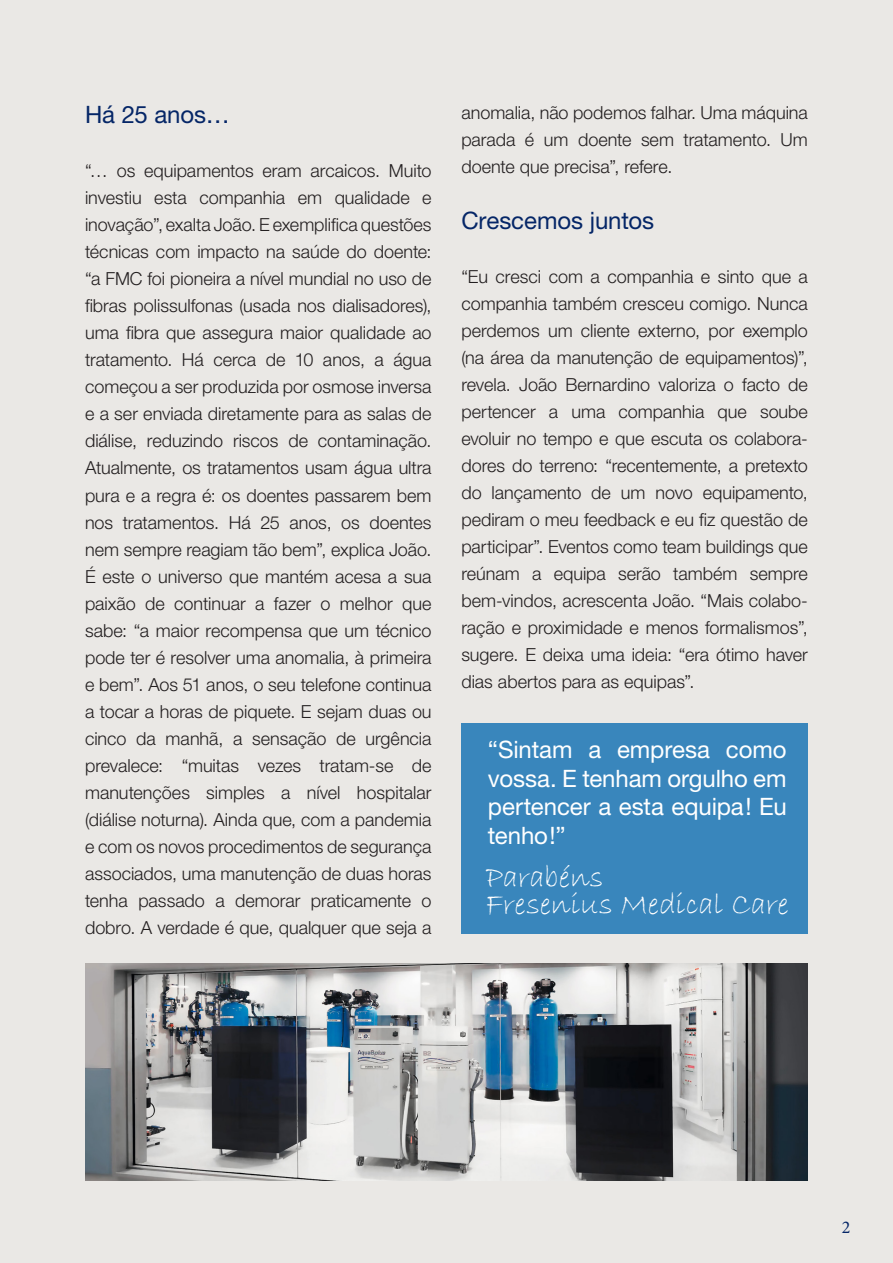
<style>
.page{position:relative;width:893px;height:1263px;background:#eae8e5}
.page>*{position:absolute;margin:0;border:0;box-sizing:border-box;transform-origin:0 0}
._3_Copy{font:31.5px "Bradley Hand ITC";letter-spacing:-.005em;color:#fff}
._3_Copy-2{font:24px/28.8px "Helvetica Neue LT Pro";letter-spacing:-.005em;color:#fff;text-align:justify}
._3_Copy-3{font:24px "Helvetica Neue LT Pro";letter-spacing:-.005em;color:#052667}
._3_Copy-4{font:300 18px/27px "Helvetica Neue LT Pro";color:#231f20;text-align:justify}
.t1{font:18px "Minion Pro";color:#052667}
</style>
<div class="page">
<div style="left:461px;top:723px;width:347px;height:210px;background:#3986bc"></div>
<img style="left:85px;top:963px;width:723px;height:217px">
<p class="_3_Copy-3" style="left:85px;top:100px;width:146px">Há 25 anos…</p>
<p class="_3_Copy-4" style="left:85px;top:157px;width:348px">“… os equipamentos eram arcaicos. Muito investiu esta companhia em qualidade e inovação”, exalta João. E exemplifica questões técnicas com impacto na saúde do doente: “a FMC foi pioneira a nível mundial no uso de fibras polissulfonas (usada nos dialisadores), uma fibra que assegura maior qualidade ao tratamento. Há cerca de 10 anos, a água começou a ser produzida por osmose inversa e a ser enviada diretamente para as salas de diálise, reduzindo riscos de contaminação.<br>Atualmente, os tratamentos usam água ultra pura e a regra é: os doentes passarem bem nos tratamentos. Há 25 anos, os doentes nem sempre reagiam tão bem”, explica João.<br>É este o universo que mantém acesa a sua paixão de continuar a fazer o melhor que sabe: “a maior recompensa que um técnico pode ter é resolver uma anomalia, à primeira e bem”. Aos 51 anos, o seu telefone continua a tocar a horas de piquete. E sejam duas ou cinco da manhã, a sensação de urgência prevalece: “muitas vezes tratam-se de manutenções simples a nível hospitalar (diálise noturna). Ainda que, com a pandemia e com os novos procedimentos de segurança associados, uma manutenção de duas horas tenha passado a demorar praticamente o dobro. A verdade é que, qualquer que seja a</p>
<p class="_3_Copy-4" style="left:461px;top:99px;width:348px">anomalia, não podemos falhar. Uma máquina parada é um doente sem tratamento. Um doente que precisa”, refere.</p>
<p class="_3_Copy-3" style="left:461px;top:206px;width:194px">Crescemos juntos</p>
<p class="_3_Copy-4" style="left:461px;top:263px;width:348px">“Eu cresci com a companhia e sinto que a companhia também cresceu comigo. Nunca perdemos um cliente externo, por exemplo (na área da manutenção de equipamentos)”, revela. João Bernardino valoriza o facto de pertencer a uma companhia que soube evoluir no tempo e que escuta os colabora&shy;dores do terreno: “recentemente, a pretexto do lançamento de um novo equipamento, pediram o meu feedback e eu fiz questão de participar”. Eventos como team buildings que reúnam a equipa serão também sempre bem-vindos, acrescenta João. “Mais colabo&shy;ração e proximidade e menos formalismos”, sugere. E deixa uma ideia: “era ótimo haver dias abertos para as equipas”.</p>
<p class="_3_Copy-2" style="left:488px;top:734px;width:300px">“Sintam a empresa como vossa. E tenham orgulho em pertencer a esta equipa! Eu tenho!”</p>
<p class="_3_Copy" style="left:486px;top:857px;width:119px">Parabéns</p>
<p class="_3_Copy" style="left:486px;top:884px;width:304px">Fresenius Medical Care</p>
<p class="t1" style="left:842px;top:1215px;width:10px">2</p>
</div>
